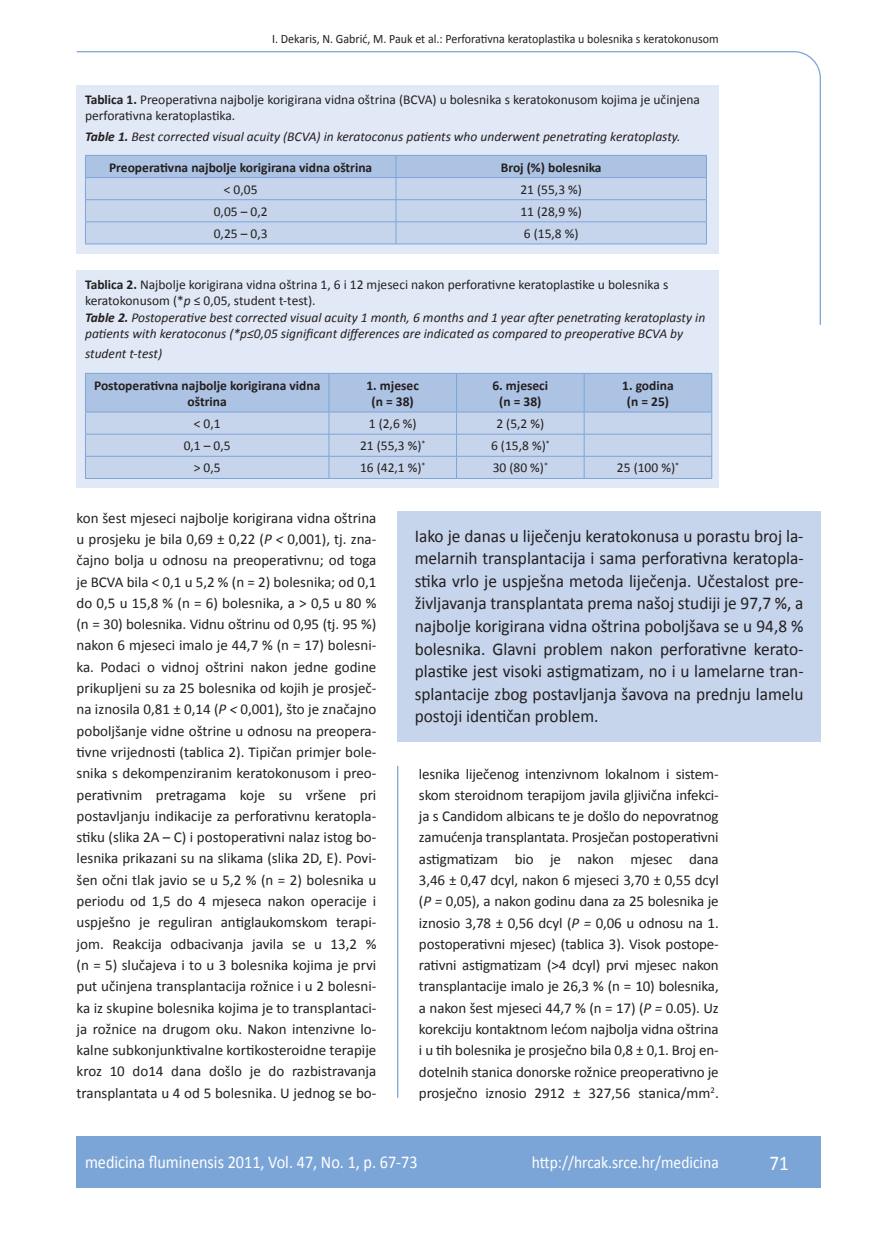
<style>
.page{position:relative;width:872px;height:1234px;background:#fff}
.page>*{position:absolute;margin:0;border:0;box-sizing:border-box;transform-origin:0 0}
.t1{font:21px "Calibri";color:#fff;scale:.9 1}
.t2{font:18px/22.5px "Calibri";color:#231f20;text-align:justify;scale:.96 1}
.t3{font:18px "Calibri";color:#fff;scale:.9 1}
.t4{font:17.25px "Calibri";color:#fff;scale:.9 1}
.t5{font:15px/21.3px "Calibri";letter-spacing:-.005em;color:#231f20;text-align:justify}
.t6{font:italic 13.5px/16.5px "Calibri";color:#231f20}
.t7{font:13.5px/16.5px "Calibri";color:#231f20}
.t8{font:700 13.5px/16.5px "Calibri";color:#231f20;text-align:center}
.t9{font:12.75px "Calibri";color:#231f20;scale:.94 1}
.s1{font-weight:700}
.s2{font-weight:700;font-style:normal}
.s3{font-style:normal}
.s4{font-style:italic}
</style>
<div class="page">
<svg style="left:76px;top:51px;width:745px;height:275px"></svg>
<hr style="left:397px;top:765px;width:1px;height:332px;background:#7ca5d7">
<div style="left:77px;top:1135px;width:744px;height:51px;background:#7ca5d7"></div>
<div style="left:77px;top:85px;width:642px;height:169px;background:#e1e9f6"></div>
<svg style="left:85px;top:155px;width:622px;height:88px;background:#bccee9"></svg>
<hr style="left:85px;top:243px;width:311px;height:1px;background:#7ca5d7">
<hr style="left:396px;top:243px;width:311px;height:1px;background:#7ca5d7">
<div style="left:77px;top:270px;width:642px;height:217px;background:#e1e9f6"></div>
<svg style="left:85px;top:373px;width:627px;height:105px;background:#b9cce8"></svg>
<hr style="left:85px;top:478px;width:244px;height:1px;background:#7ca5d7">
<hr style="left:329px;top:478px;width:127px;height:1px;background:#7ca5d7">
<hr style="left:456px;top:478px;width:128px;height:1px;background:#7ca5d7">
<hr style="left:584px;top:478px;width:128px;height:1px;background:#7ca5d7">
<div style="left:398px;top:511px;width:422px;height:230px;background:#c6d5ec"></div>
<p class="t9" style="left:272px;top:30px;width:476px">I. Dekaris, N. Gabrić, M. Pauk et al.: Perforativna keratoplastika u bolesnika s keratokonusom</p>
<p class="t7" style="left:85px;top:90px;width:616px"><span class="s1">Tablica 1.</span> Preoperativna najbolje korigirana vidna oštrina (BCVA) u bolesnika s keratokonusom kojima je učinjena perforativna keratoplastika.</p>
<p class="t6" style="left:85px;top:127px;width:597px"><span class="s1">Table 1.</span> Best corrected visual acuity (BCVA) in keratoconus patients who underwent penetrating keratoplasty.</p>
<p class="t8" style="left:109px;top:158px;width:265px">Preoperativna najbolje korigirana vidna oštrina</p>
<p class="t8" style="left:501px;top:158px;width:102px">Broj (%) bolesnika</p>
<p class="t7" style="left:224px;top:180px;width:35px">&lt; 0,05</p>
<p class="t7" style="left:520px;top:180px;width:63px">21 (55,3 %)</p>
<p class="t7" style="left:214px;top:202px;width:55px">0,05 – 0,2</p>
<p class="t7" style="left:520px;top:202px;width:63px">11 (28,9 %)</p>
<p class="t7" style="left:214px;top:224px;width:55px">0,25 – 0,3</p>
<p class="t7" style="left:524px;top:224px;width:56px">6 (15,8 %)</p>
<p class="t6" style="left:85px;top:275px;width:621px"><span class="s2">Tablica 2.</span> <span class="s3">Najbolje korigirana vidna oštrina 1, 6 i 12 mjeseci nakon perforativne keratoplastike u bolesnika s keratokonusom (*</span>p <span class="s3">≤ 0,05, student t-test).<br></span><span class="s1">Table 2.</span> Postoperative best corrected visual acuity 1 month, 6 months and 1 year after penetrating keratoplasty in patients with keratoconus (*p≤0,05 significant differences are indicated as compared to preoperative BCVA by</p>
<p class="t6" style="left:85px;top:345px;width:79px">student t-test)</p>
<p class="t8" style="left:94px;top:376px;width:228px">Postoperativna najbolje korigirana vidna oštrina</p>
<p class="t8" style="left:366px;top:376px;width:54px">1. mjesec (n = 38)</p>
<p class="t8" style="left:492px;top:376px;width:57px">6. mjeseci (n = 38)</p>
<p class="t8" style="left:622px;top:376px;width:53px">1. godina (n = 25)</p>
<p class="t7" style="left:194px;top:414px;width:28px">&lt; 0,1</p>
<p class="t7" style="left:369px;top:414px;width:49px">1 (2,6 %)</p>
<p class="t7" style="left:496px;top:414px;width:49px">2 (5,2 %)</p>
<p class="t7" style="left:184px;top:437px;width:48px">0,1 – 0,5</p>
<p class="t7" style="left:360px;top:437px;width:67px">21 (55,3 %)<sup>*</sup></p>
<p class="t7" style="left:491px;top:437px;width:60px">6 (15,8 %)<sup>*</sup></p>
<p class="t7" style="left:194px;top:459px;width:28px">&gt; 0,5</p>
<p class="t7" style="left:360px;top:459px;width:67px">16 (42,1 %)<sup>*</sup></p>
<p class="t7" style="left:493px;top:459px;width:57px">30 (80 %)<sup>*</sup></p>
<p class="t7" style="left:617px;top:459px;width:64px">25 (100 %)<sup>*</sup></p>
<p class="t5" style="left:77px;top:506px;width:301px">kon šest mjeseci najbolje korigirana vidna oštrina u prosjeku je bila 0,69 ± 0,22 (<span class="s4">P &lt;</span> 0,001), tj. zna&shy;čajno bolja u odnosu na preoperativnu; od toga je BCVA bila &lt; 0,1 u 5,2 % (n = 2) bolesnika; od 0,1 do 0,5 u 15,8 % (n = 6) bolesnika, a &gt; 0,5 u 80 % (n = 30) bolesnika. Vidnu oštrinu od 0,95 (tj. 95 %) nakon 6 mjeseci imalo je 44,7 % (n = 17) bolesni&shy;ka. Podaci o vidnoj oštrini nakon jedne godine prikupljeni su za 25 bolesnika od kojih je prosječ&shy;na iznosila 0,81 ± 0,14 (<span class="s4">P &lt;</span> 0,001), što je značajno poboljšanje vidne oštrine u odnosu na preopera&shy;tivne vrijednosti (tablica 2). Tipičan primjer bole&shy;snika s dekompenziranim keratokonusom i preo&shy;perativnim pretragama koje su vršene pri postavljanju indikacije za perforativnu keratopla&shy;stiku (slika 2A – C) i postoperativni nalaz istog bo&shy;lesnika prikazani su na slikama (slika 2D, E). Povi&shy;šen očni tlak javio se u 5,2 % (n = 2) bolesnika u periodu od 1,5 do 4 mjeseca nakon operacije i uspješno je reguliran antiglaukomskom terapi&shy;jom. Reakcija odbacivanja javila se u 13,2 % (n = 5) slučajeva i to u 3 bolesnika kojima je prvi put učinjena transplantacija rožnice i u 2 bolesni&shy;ka iz skupine bolesnika kojima je to transplantaci&shy;ja rožnice na drugom oku. Nakon intenzivne lo&shy;kalne subkonjunktivalne kortikosteroidne terapije kroz 10 do14 dana došlo je do razbistravanja transplantata u 4 od 5 bolesnika. U jednog se bo-</p>
<p class="t2" style="left:415px;top:523px;width:407px">Iako je danas u liječenju keratokonusa u porastu broj la&shy;melarnih transplantacija i sama perforativna keratopla&shy;stika vrlo je uspješna metoda liječenja. Učestalost pre&shy;življavanja transplantata prema našoj studiji je 97,7 %, a najbolje korigirana vidna oštrina poboljšava se u 94,8 % bolesnika. Glavni problem nakon perforativne kerato&shy;plastike jest visoki astigmatizam, no i u lamelarne tran&shy;splantacije zbog postavljanja šavova na prednju lamelu postoji identičan problem.</p>
<p class="t5" style="left:419px;top:762px;width:301px">lesnika liječenog intenzivnom lokalnom i sistem&shy;skom steroidnom terapijom javila gljivična infekci&shy;ja s Candidom albicans te je došlo do nepovratnog zamućenja transplantata. Prosječan postoperativni astigmatizam bio je nakon mjesec dana 3,46 ± 0,47 dcyl, nakon 6 mjeseci 3,70 ± 0,55 dcyl (<span class="s4">P =</span> 0,05), a nakon godinu dana za 25 bolesnika je iznosio 3,78 ± 0,56 dcyl (<span class="s4">P =</span> 0,06 u odnosu na 1. postoperativni mjesec) (tablica 3). Visok postope&shy;rativni astigmatizam (&gt;4 dcyl) prvi mjesec nakon transplantacije imalo je 26,3 % (n = 10) bolesnika, a nakon šest mjeseci 44,7 % (n = 17) (<span class="s4">P =</span> 0.05). Uz korekciju kontaktnom lećom najbolja vidna oštrina i u tih bolesnika je prosječno bila 0,8 ± 0,1. Broj en&shy;dotelnih stanica donorske rožnice preoperativno je prosječno iznosio 2912 ± 327,56 stanica/mm<sup>2</sup>.</p>
<p class="t3" style="left:85px;top:1150px;width:371px">medicina fluminensis 2011, Vol. 47, No. 1, p. 67-73</p>
<p class="t4" style="left:532px;top:1151px;width:209px">http://hrcak.srce.hr/medicina</p>
<h1 class="t1" style="left:769px;top:1149px;width:23px">71</h1>
</div>
